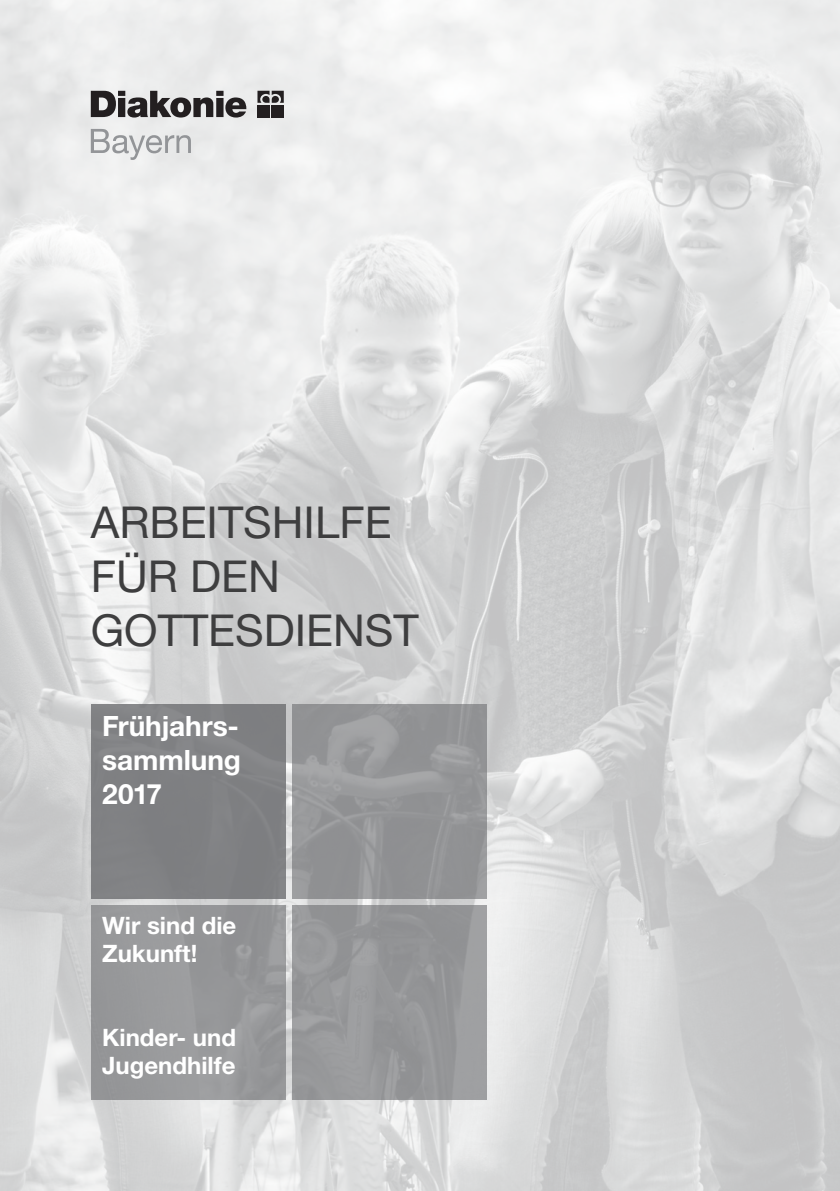
<style>
.page{position:relative;width:840px;height:1191px;background:#fff}
.page>*{position:absolute;margin:0;border:0;box-sizing:border-box;transform-origin:0 0}
.t1{font:44px/54px "Helvetica Neue LT Pro";color:#3e3e3f}
.t2{font:700 28px/34px "Helvetica Neue LT Pro";letter-spacing:-.005em;color:#fff;text-align:justify}
.t3{font:700 24px/28px "Helvetica Neue LT Pro";color:#fff}
</style>
<div class="page">
<img style="left:0;top:0;width:839px;height:1191px">
<svg style="left:292px;top:704px;width:194px;height:194px;background:#959698"></svg>
<div style="left:91px;top:905px;width:194px;height:194px;background:#97989a"></div>
<div style="left:91px;top:704px;width:194px;height:194px;background:#7f8083"></div>
<div style="left:292px;top:905px;width:194px;height:194px;background:#969799"></div>
<svg style="left:91px;top:91px;width:155px;height:27px;background:#7a7878"></svg>
<svg style="left:257px;top:91px;width:26px;height:12px"></svg>
<div style="left:257px;top:105px;width:12px;height:12px;background:#231f20"></div>
<div style="left:271px;top:105px;width:12px;height:12px;background:#231f20"></div>
<svg style="left:91px;top:129px;width:100px;height:31px"></svg>
<h1 class="t1" style="left:91px;top:494px;width:329px">ARBEITSHILFE<br>FÜR DEN<br>GOTTESDIENST</h1>
<p class="t2" style="left:102px;top:708px;width:140px">Frühjahrs&shy;sammlung 2017</p>
<p class="t3" style="left:102px;top:910px;width:136px">Wir sind die<br>Zukunft!</p>
<p class="t3" style="left:102px;top:1022px;width:135px">Kinder- und<br>Jugendhilfe</p>
</div>
